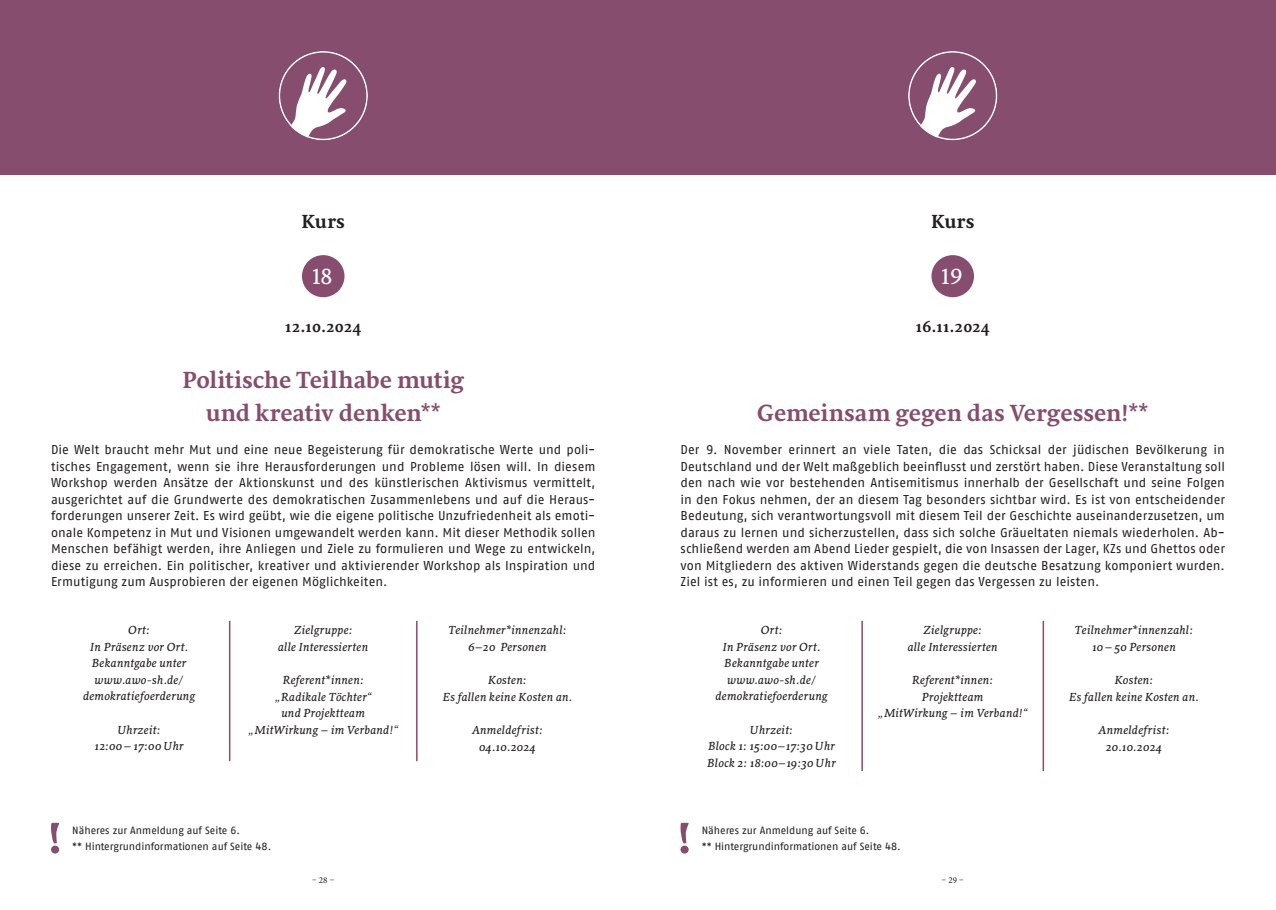
<style>
.page{position:relative;width:1276px;height:910px;background:#fff}
.page>*{position:absolute;margin:0;border:0;box-sizing:border-box;transform-origin:0 0}
.t1{font:700 24px/33px "Sirba";color:#864d6e;text-align:center}
.t2{font:22.5px "Sirba";color:#fff}
.t3{font:700 19.5px "Sirba";letter-spacing:.01em;color:#231f20}
.t4{font:700 16.5px "Sirba";letter-spacing:-.01em;color:#231f20}
.t5{font:12.75px/16.5px "AWO Fago Office";letter-spacing:.005em;color:#231f20;text-align:justify}
.t6{font:italic 12px/16.5px "Sirba";letter-spacing:.015em;color:#231f20;text-align:center}
.t7{font:10.5px/16.5px "AWO Fago Office";color:#231f20}
.t8{font:9px "Minion Pro";color:#231f20}
</style>
<div class="page">
<div style="left:638px;top:0;width:638px;height:174px;background:#864d6e"></div>
<div style="left:0;top:0;width:638px;height:174px;background:#864d6e"></div>
<svg style="left:908px;top:51px;width:89px;height:89px"></svg>
<svg style="left:279px;top:51px;width:89px;height:89px"></svg>
<svg style="left:51px;top:822px;width:8px;height:32px"></svg>
<hr style="left:229px;top:621px;width:1px;height:140px;background:#864d6e">
<hr style="left:416px;top:621px;width:1px;height:140px;background:#864d6e">
<div style="left:302px;top:255px;width:42px;height:42px;background:#864d6e;border-radius:50%"></div>
<svg style="left:680px;top:822px;width:8px;height:32px"></svg>
<hr style="left:861px;top:621px;width:2px;height:150px;background:#864d6e">
<hr style="left:1042px;top:621px;width:2px;height:150px;background:#864d6e">
<div style="left:931px;top:255px;width:43px;height:42px;background:#864d6e;border-radius:50%"></div>
<h3 class="t3" style="left:302px;top:206px;width:45px">Kurs</h3>
<h3 class="t3" style="left:931px;top:206px;width:45px">Kurs</h3>
<h2 class="t2" style="left:312px;top:260px;width:23px">18</h2>
<p class="t4" style="left:285px;top:313px;width:78px">12.10.2024</p>
<h1 class="t1" style="left:182px;top:364px;width:284px">Politische Teilhabe mutig und kreativ denken**</h1>
<p class="t5" style="left:51px;top:441px;width:546px">Die Welt braucht mehr Mut und eine neue Begeisterung für demokratische Werte und poli&shy;tisches Engagement, wenn sie ihre Herausforderungen und Probleme lösen will. In diesem Workshop werden Ansätze der Aktionskunst und des künstlerischen Aktivismus vermittelt, ausgerichtet auf die Grundwerte des demokratischen Zusammenlebens und auf die Heraus&shy;forderungen unserer Zeit. Es wird geübt, wie die eigene politische Unzufriedenheit als emoti&shy;onale Kompetenz in Mut und Visionen umgewandelt werden kann. Mit dieser Methodik sollen Menschen befähigt werden, ihre Anliegen und Ziele zu formulieren und Wege zu entwickeln, diese zu erreichen. Ein politischer, kreativer und aktivierender Workshop als Inspiration und Ermutigung zum Ausprobieren der eigenen Möglichkeiten.</p>
<p class="t6" style="left:83px;top:621px;width:114px">Ort:<br>In Präsenz vor Ort.<br>Bekanntgabe unter www.awo-sh.de/ demokratiefoerderung</p>
<p class="t6" style="left:94px;top:721px;width:91px">Uhrzeit:<br>12:00–17:00 Uhr</p>
<p class="t6" style="left:278px;top:621px;width:92px">Zielgruppe:<br>alle Interessierten</p>
<p class="t6" style="left:248px;top:671px;width:151px">Referent*innen:<br>„Radikale Töchter“<br>und Projektteam „MitWirkung – im Verband!“</p>
<p class="t7" style="left:72px;top:821px;width:200px">Näheres zur Anmeldung auf Seite 6.<br>** Hintergrundinformationen auf Seite 48.</p>
<p class="t6" style="left:448px;top:621px;width:120px">Teilnehmer*innenzahl:<br>6–20 Personen</p>
<p class="t6" style="left:443px;top:671px;width:131px">Kosten:<br>Es fallen keine Kosten an.</p>
<p class="t6" style="left:472px;top:721px;width:72px">Anmeldefrist:<br>04.10.2024</p>
<h2 class="t2" style="left:941px;top:260px;width:23px">19</h2>
<p class="t4" style="left:915px;top:313px;width:76px">16.11.2024</p>
<h1 class="t1" style="left:757px;top:397px;width:393px">Gemeinsam gegen das Vergessen!**</h1>
<p class="t5" style="left:680px;top:441px;width:546px">Der 9. November erinnert an viele Taten, die das Schicksal der jüdischen Bevölkerung in Deutschland und der Welt maßgeblich beeinflusst und zerstört haben. Diese Veranstaltung soll den nach wie vor bestehenden Antisemitismus innerhalb der Gesellschaft und seine Folgen in den Fokus nehmen, der an diesem Tag besonders sichtbar wird. Es ist von entscheidender Bedeutung, sich verantwortungsvoll mit diesem Teil der Geschichte auseinanderzusetzen, um daraus zu lernen und sicherzustellen, dass sich solche Gräueltaten niemals wiederholen. Ab&shy;schließend werden am Abend Lieder gespielt, die von Insassen der Lager, KZs und Ghettos oder von Mitgliedern des aktiven Widerstands gegen die deutsche Besatzung komponiert wurden.<br>Ziel ist es, zu informieren und einen Teil gegen das Vergessen zu leisten.</p>
<p class="t6" style="left:715px;top:621px;width:114px">Ort:<br>In Präsenz vor Ort.<br>Bekanntgabe unter www.awo-sh.de/ demokratiefoerderung</p>
<p class="t6" style="left:707px;top:721px;width:130px">Uhrzeit:<br>Block 1: 15:00–17:30 Uhr<br>Block 2: 18:00–19:30 Uhr</p>
<p class="t6" style="left:907px;top:621px;width:92px">Zielgruppe:<br>alle Interessierten</p>
<p class="t6" style="left:877px;top:671px;width:151px">Referent*innen:<br>Projektteam<br>„MitWirkung – im Verband!“</p>
<p class="t7" style="left:702px;top:821px;width:200px">Näheres zur Anmeldung auf Seite 6.<br>** Hintergrundinformationen auf Seite 48.</p>
<p class="t6" style="left:1075px;top:621px;width:120px">Teilnehmer*innenzahl:<br>10–50 Personen</p>
<p class="t6" style="left:1069px;top:671px;width:131px">Kosten:<br>Es fallen keine Kosten an.</p>
<p class="t6" style="left:1098px;top:721px;width:72px">Anmeldefrist:<br>20.10.2024</p>
<p class="t8" style="left:312px;top:874px;width:24px">– 28 –</p>
<p class="t8" style="left:941px;top:874px;width:24px">– 29 –</p>
</div>
